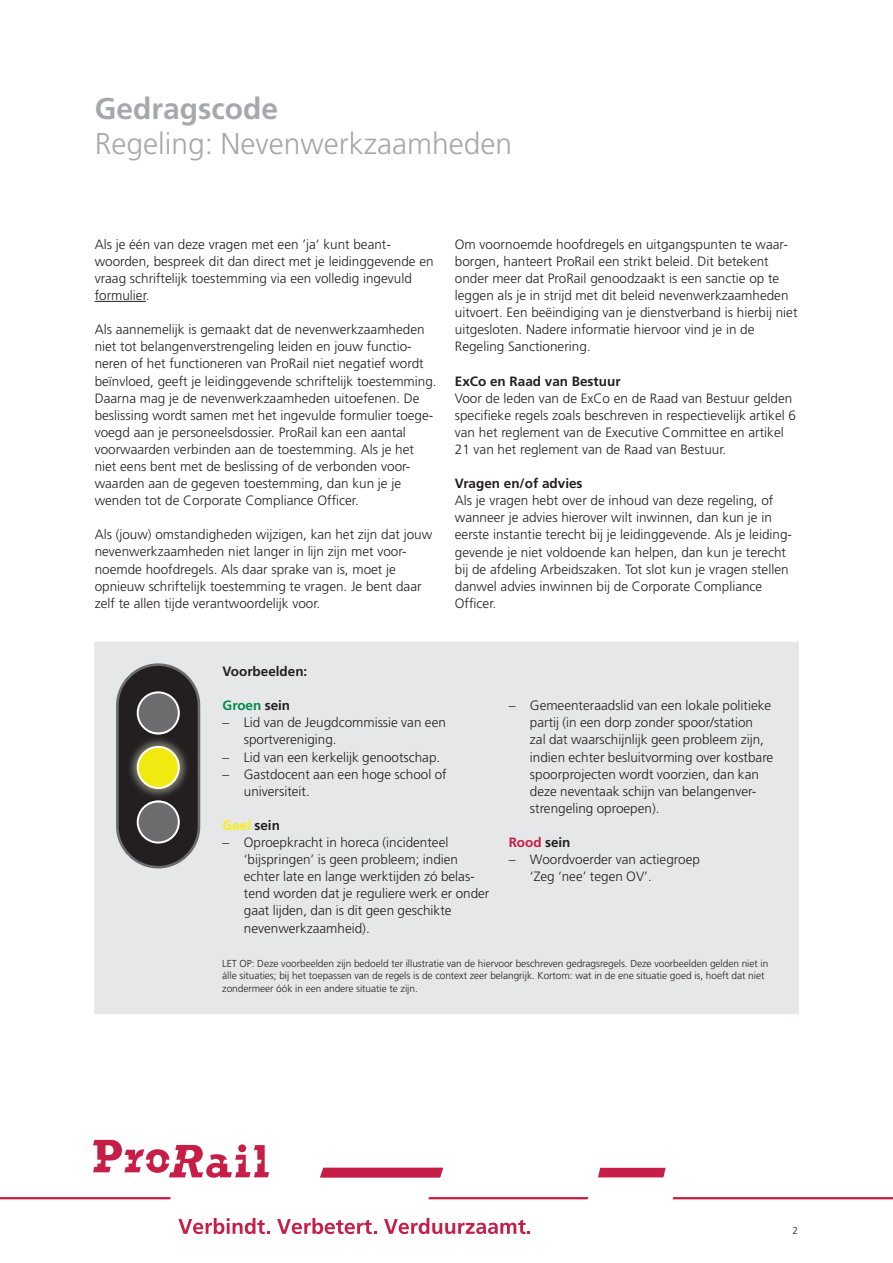
<style>
.page{position:relative;width:893px;height:1263px;background:#fff}
.page>*{position:absolute;margin:0;border:0;box-sizing:border-box;transform-origin:0 0}
.t1{font:300 30px "Frutiger";color:#a7a8ac}
.t2{font:700 30px "Frutiger";color:#a7a8ac}
.t3{font:300 13.5px/17.1px "Frutiger";color:#231f20}
.t4{font:700 13.5px "Frutiger";color:#231f20}
.t5{font:700 13.5px "Frutiger";color:#008c49}
.t6{font:700 13.5px "Frutiger";color:#fcf009}
.t7{font:700 13.5px "Frutiger";color:#c71e47}
.t8{font:300 10.05px/12.8px "Frutiger";letter-spacing:-.005em;color:#231f20}
.s1{color:#231f20}
</style>
<div class="page">
<svg style="left:598px;top:1168px;width:68px;height:9px"></svg>
<svg style="left:672px;top:1197px;width:221px;height:2px"></svg>
<svg style="left:428px;top:1197px;width:160px;height:2px"></svg>
<svg style="left:0;top:1197px;width:171px;height:2px"></svg>
<svg style="left:320px;top:1168px;width:123px;height:9px"></svg>
<svg style="left:93px;top:1140px;width:176px;height:38px"></svg>
<svg style="left:178px;top:1218px;width:92px;height:16px"></svg>
<svg style="left:277px;top:1218px;width:99px;height:16px"></svg>
<svg style="left:384px;top:1218px;width:146px;height:16px"></svg>
<hr style="left:95px;top:301px;width:51px;height:1px;background:#231f20">
<div style="left:95px;top:642px;width:703px;height:372px;background:#e6e7e9"></div>
<div style="left:117px;top:665px;width:82px;height:202px;background:#231f20;border-radius:41px"></div>
<div style="left:116px;top:663px;width:84px;height:205px;border:3px solid #6c6c6f;border-radius:41px"></div>
<img style="left:148px;top:734px;width:20px;height:63px">
<svg style="left:137px;top:691px;width:43px;height:41px"></svg>
<img style="left:148px;top:732px;width:20px;height:2px">
<svg style="left:137px;top:803px;width:43px;height:41px"></svg>
<img style="left:148px;top:800px;width:20px;height:3px">
<div style="left:138px;top:747px;width:41px;height:41px;background:#f0ea10;border-radius:50%"></div>
<div style="left:137px;top:746px;width:43px;height:43px;border:2px solid #fff;border-radius:50%"></div>
<h1 class="t2" style="left:95px;top:97px;width:185px">Gedragscode</h1>
<h1 class="t1" style="left:95px;top:131px;width:419px">Regeling: Nevenwerkzaamheden</h1>
<p class="t3" style="left:95px;top:237px;width:340px">Als je één van deze vragen met een ’ja’ kunt beant&shy;woorden, bespreek dit dan direct met je leidinggevende en vraag schriftelijk toestemming via een volledig ingevuld formulier.</p>
<p class="t3" style="left:95px;top:322px;width:343px">Als aannemelijk is gemaakt dat de nevenwerkzaamheden niet tot belangenverstrengeling leiden en jouw functio&shy;neren of het functioneren van ProRail niet negatief wordt beïnvloed, geeft je leidinggevende schriftelijk toestemming.<br>Daarna mag je de nevenwerkzaamheden uitoefenen. De beslissing wordt samen met het ingevulde formulier toege&shy;voegd aan je personeelsdossier. ProRail kan een aantal voorwaarden verbinden aan de toestemming. Als je het niet eens bent met de beslissing of de verbonden voor&shy;waarden aan de gegeven toestemming, dan kun je je wenden tot de Corporate Compliance Officer.</p>
<p class="t3" style="left:95px;top:527px;width:339px">Als (jouw) omstandigheden wijzigen, kan het zijn dat jouw nevenwerkzaamheden niet langer in lijn zijn met voor&shy;noemde hoofdregels. Als daar sprake van is, moet je opnieuw schriftelijk toestemming te vragen. Je bent daar zelf te allen tijde verantwoordelijk voor.</p>
<p class="t3" style="left:455px;top:237px;width:344px">Om voornoemde hoofdregels en uitgangspunten te waar&shy;borgen, hanteert ProRail een strikt beleid. Dit betekent onder meer dat ProRail genoodzaakt is een sanctie op te leggen als je in strijd met dit beleid nevenwerkzaamheden uitvoert. Een beëindiging van je dienstverband is hierbij niet uitgesloten. Nadere informatie hiervoor vind je in de Regeling Sanctionering.</p>
<p class="t4" style="left:455px;top:375px;width:167px">ExCo en Raad van Bestuur</p>
<p class="t3" style="left:455px;top:390px;width:343px">Voor de leden van de ExCo en de Raad van Bestuur gelden specifieke regels zoals beschreven in respectievelijk artikel 6 van het reglement van de Executive Committee en artikel 21 van het reglement van de Raad van Bestuur.</p>
<p class="t4" style="left:455px;top:478px;width:129px">Vragen en/of advies</p>
<p class="t3" style="left:455px;top:493px;width:339px">Als je vragen hebt over de inhoud van deze regeling, of wanneer je advies hierover wilt inwinnen, dan kun je in eerste instantie terecht bij je leidinggevende. Als je leiding&shy;gevende je niet voldoende kan helpen, dan kun je terecht bij de afdeling Arbeidszaken. Tot slot kun je vragen stellen danwel advies inwinnen bij de Corporate Compliance Officer.</p>
<p class="t4" style="left:223px;top:666px;width:86px">Voorbeelden:</p>
<p class="t5" style="left:223px;top:700px;width:69px">Groen <span class="s1">sein</span></p>
<p class="t3" style="left:244px;top:715px;width:204px;text-indent:-21px">– Lid van de Jeugdcommissie van een sportvereniging.</p>
<p class="t3" style="left:223px;top:749px;width:219px">– Lid van een kerkelijk genootschap.</p>
<p class="t3" style="left:244px;top:766px;width:204px;text-indent:-21px">– Gastdocent aan een hoge school of universiteit.</p>
<p class="t6" style="left:223px;top:820px;width:59px">Geel <span class="s1">sein</span></p>
<p class="t3" style="left:244px;top:835px;width:247px;text-indent:-21px">– Oproepkracht in horeca (incidenteel ‘bijspringen’ is geen probleem; indien echter late en lange werktijden zó belas&shy;tend worden dat je reguliere werk er onder gaat lijden, dan is dit geen geschikte nevenwerkzaamheid).</p>
<p class="t3" style="left:530px;top:698px;width:245px;text-indent:-21px">– Gemeenteraadslid van een lokale politieke partij (in een dorp zonder spoor/station<br>zal dat waarschijnlijk geen probleem zijn, indien echter besluitvorming over kostbare spoorprojecten wordt voorzien, dan kan deze neventaak schijn van belangenver&shy;strengeling oproepen).</p>
<p class="t7" style="left:509px;top:837px;width:63px">Rood <span class="s1">sein</span></p>
<p class="t3" style="left:530px;top:852px;width:171px;text-indent:-21px">– Woordvoerder van actiegroep ‘Zeg ‘nee’ tegen OV’.</p>
<p class="t8" style="left:222px;top:958px;width:548px">LET OP: Deze voorbeelden zijn bedoeld ter illustratie van de hiervoor beschreven gedragsregels. Deze voorbeelden gelden niet in álle situaties; bij het toepassen van de regels is de context zeer belangrijk. Kortom: wat in de ene situatie goed is, hoeft dat niet zondermeer óók in een andere situatie te zijn.</p>
<p class="t8" style="left:792px;top:1225px;width:7px">2</p>
</div>
